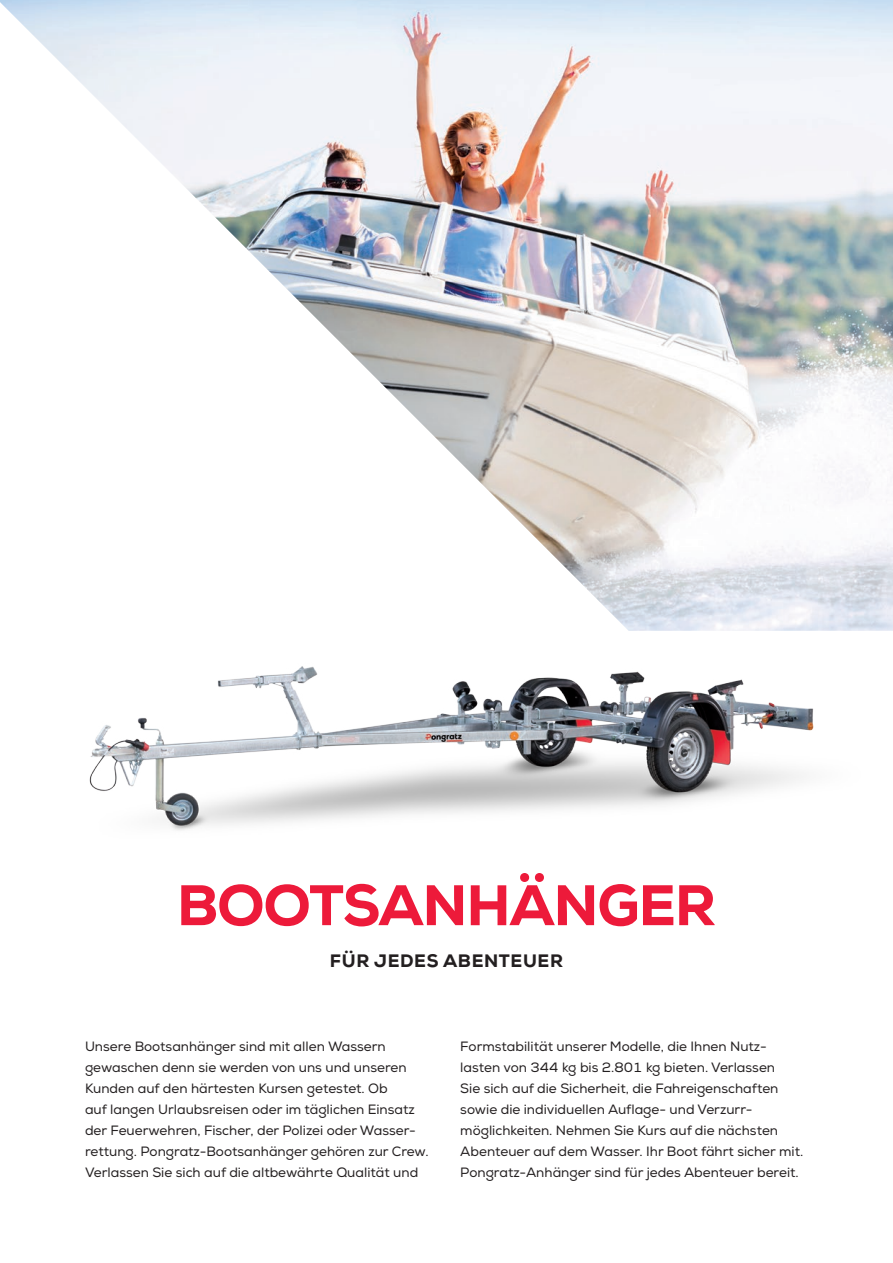
<style>
.page{position:relative;width:893px;height:1263px;background:#fff}
.page>*{position:absolute;margin:0;border:0;box-sizing:border-box;transform-origin:0 0}
.t1{font:800 57px "Nexa";letter-spacing:-.02em;color:#ed1a3a}
.t2{font:800 18px "Nexa";letter-spacing:.035em;color:#231f20}
.t3{font:13.5px/21px "Nexa";color:#231f20}
</style>
<div class="page">
<img style="left:0;top:0;width:893px;height:362px">
<svg style="left:0;top:286px;width:1px;height:76px"></svg>
<svg style="left:0;top:222px;width:1px;height:43px"></svg>
<img style="left:89px;top:362px;width:804px;height:468px">
<p class="t1" style="left:177px;top:869px;width:541px">BOOTSANHÄNGER</p>
<p class="t2" style="left:330px;top:949px;width:235px">FÜR JEDES ABENTEUER</p>
<p class="t3" style="left:85px;top:1036px;width:302px">Unsere Bootsanhänger sind mit allen Wassern</p>
<p class="t3" style="left:85px;top:1057px;width:323px">gewaschen denn sie werden von uns und unseren<br>Kunden auf den härtesten Kursen getestet. Ob</p>
<p class="t3" style="left:85px;top:1099px;width:345px">auf langen Urlaubsreisen oder im täglichen Einsatz der Feuerwehren, Fischer, der Polizei oder Wasser&shy;rettung. Pongratz-Bootsanhänger gehören zur Crew.<br>Verlassen Sie sich auf die altbewährte Qualität und</p>
<p class="t3" style="left:460px;top:1036px;width:308px">Formstabilität unserer Modelle, die Ihnen Nutz-</p>
<p class="t3" style="left:460px;top:1057px;width:316px">lasten von 344 kg bis 2.801 kg bieten. Verlassen</p>
<p class="t3" style="left:460px;top:1078px;width:320px">Sie sich auf die Sicherheit, die Fahreigenschaften sowie die individuellen Auflage- und Verzurr-</p>
<p class="t3" style="left:460px;top:1120px;width:344px">möglichkeiten. Nehmen Sie Kurs auf die nächsten<br>Abenteuer auf dem Wasser. Ihr Boot fährt sicher mit.</p>
<p class="t3" style="left:460px;top:1162px;width:340px">Pongratz-Anhänger sind für jedes Abenteuer bereit.</p>
</div>
